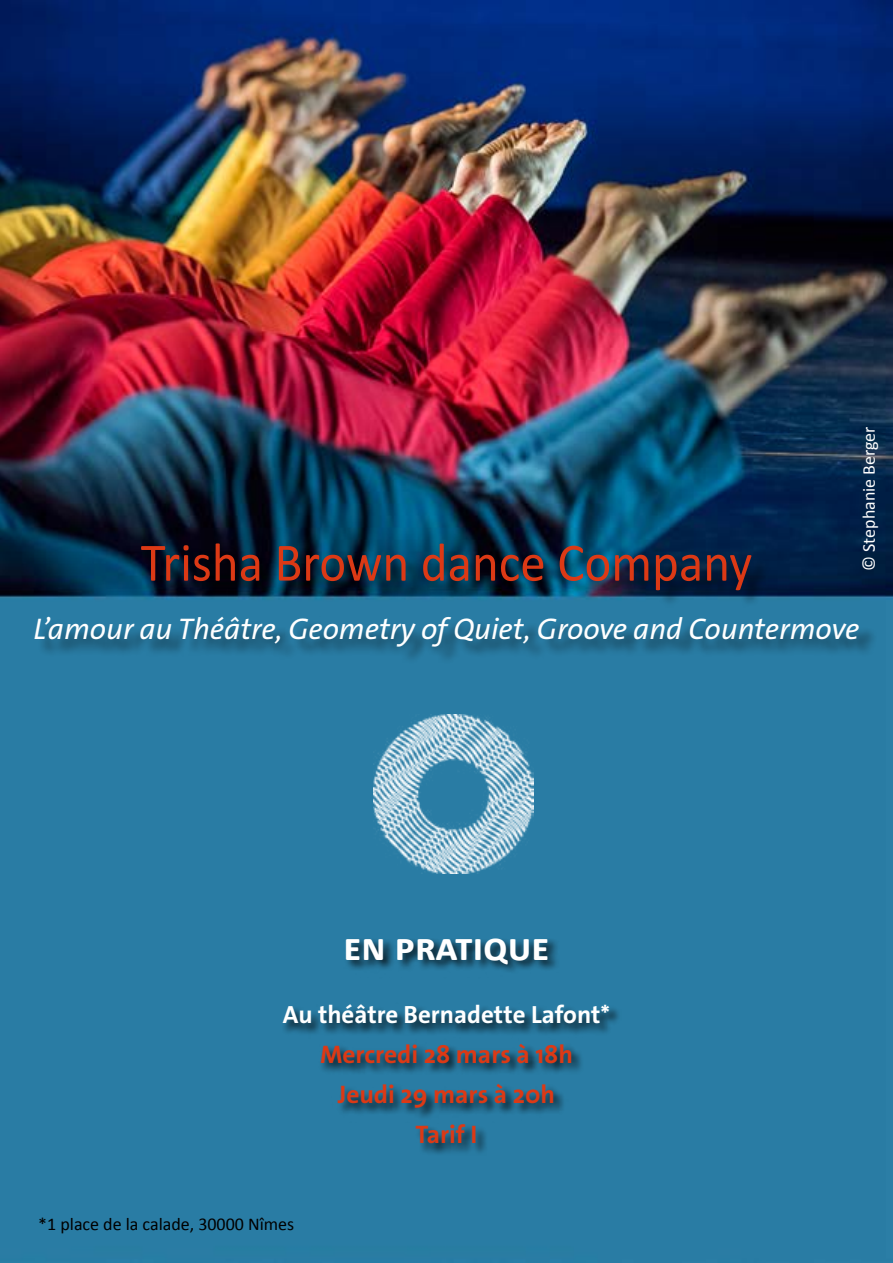
<style>
.page{position:relative;width:893px;height:1263px;background:#fff}
.page>*{position:absolute;margin:0;border:0;box-sizing:border-box;transform-origin:0 0}
.t1{font:54.6px "Calibri";color:#dc3915;scale:.93 1}
.t2{font:700 40.5px "Calibri";color:#fff}
.t3{font:italic 30px "The Sans Os F";color:#fff}
.t4{font:700 25.5px/40px "The Sans Os F";color:#dc3915;text-align:center}
.t5{font:700 24.9px "The Sans Os F";color:#fff}
.t6{font:18px "Calibri";color:#000}
.t7{font:18px "Calibri";color:#fff}
</style>
<div class="page">
<img style="left:0;top:0;width:893px;height:1263px">
<div style="left:38px;top:545px;width:840px;height:119px;background:#000;opacity:.49"></div>
<div style="left:281px;top:938px;width:341px;height:217px;background:#000;opacity:.75"></div>
<img style="left:374px;top:714px;width:159px;height:160px">
<p class="t7" style="left:857px;top:571px;width:146px;rotate:-90deg">© Stephanie Berger</p>
<h1 class="t1" style="left:141px;top:528px;width:659px">Trisha Brown dance Company</h1>
<p class="t3" style="left:33px;top:610px;width:827px">L’amour au Théâtre, Geometry of Quiet, Groove and Countermove</p>
<h2 class="t2" style="left:344px;top:920px;width:207px">en pratique</h2>
<p class="t5" style="left:283px;top:999px;width:329px">Au théâtre Bernadette Lafont*</p>
<p class="t4" style="left:320px;top:1035px;width:254px">Mercredi 28 mars à 18h<br>Jeudi 29 mars à 20h<br>Tarif I</p>
<p class="t6" style="left:38px;top:1212px;width:257px">*1 place de la calade, 30000 Nîmes</p>
</div>
